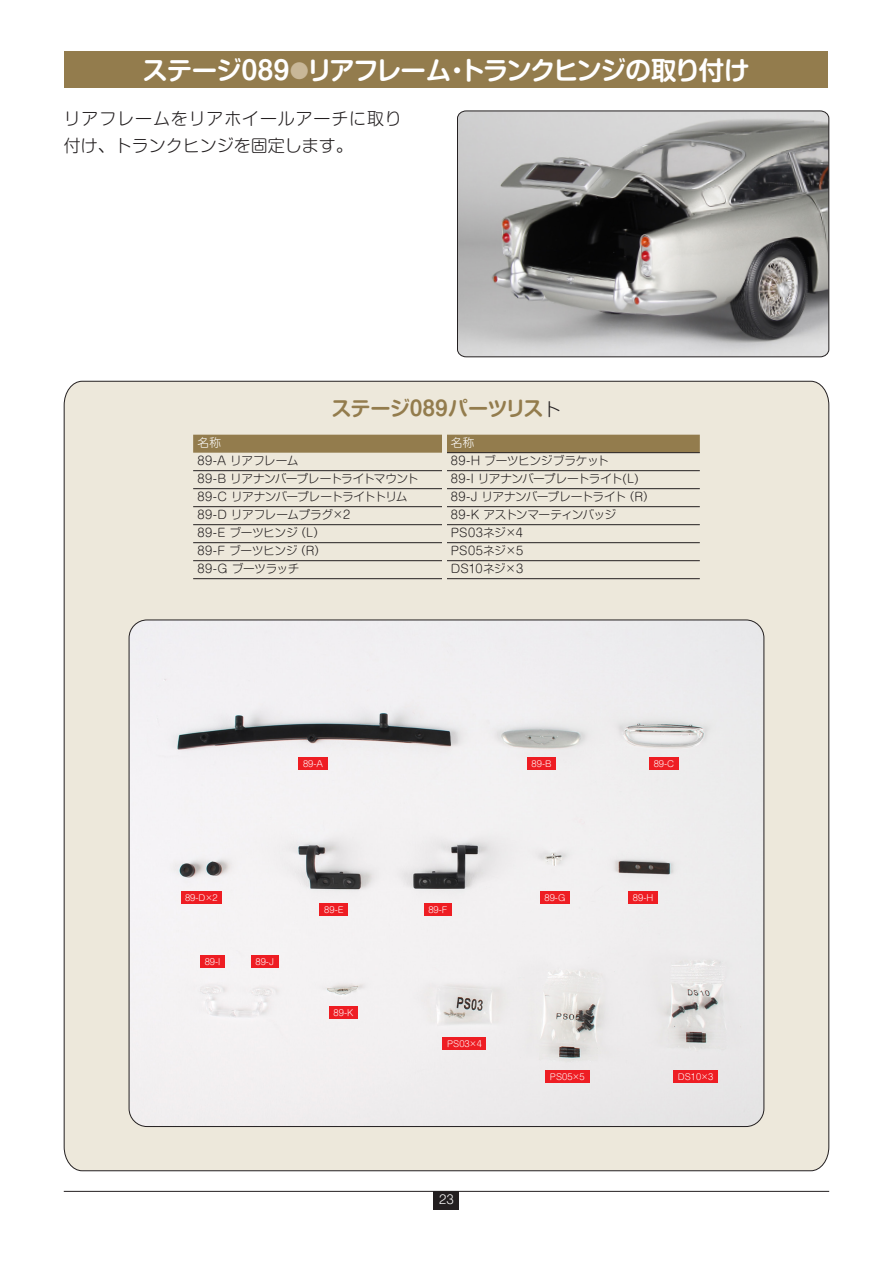
<style>
.page{position:relative;width:893px;height:1263px;background:#fff}
.page>*{position:absolute;margin:0;border:0;box-sizing:border-box;transform-origin:0 0}
.t1{font:700 25.5px "Shin M Go Pr 6 N De";letter-spacing:-.05em;color:#fff}
.t2{font:700 20.25px "Shin M Go Pr 6 De";letter-spacing:-.02em;color:#937c4d}
.Intro_Copy{font:300 16.95px/27.6px "Shin M Go Pr 6";letter-spacing:.05em;color:#231f20}
.t3{font:300 12px "Shin M Go Pro";color:#fff}
.t4{font:300 11.7px "Shin M Go Pr 6";letter-spacing:-.04em;color:#231f20}
.t5{font:300 11.7px "Shin M Go Pr 6";letter-spacing:-.065em;color:#231f20}
.t6{font:300 11.7px "Shin M Go Pr 6";letter-spacing:-.02em;color:#231f20}
.t7{font:300 11.7px "Shin M Go Pr 6";color:#fff}
.t8{font:300 8.55px "Shin M Go Pr 6";color:#fff}
.s1{font-size:19.2px;color:#c8b798}
.s2{font-family:"Shin M Go Pro";font-weight:300;font-size:18px;color:#231f20}
</style>
<div class="page">
<hr style="left:64px;top:1191px;width:765px;height:1px;background:#231f20">
<div style="left:434px;top:1191px;width:25px;height:18px;background:#231f20"></div>
<div style="left:65px;top:51px;width:763px;height:37px;background:#937c4d"></div>
<div style="left:63px;top:380px;width:767px;height:791px;background:#ede8db"></div>
<img style="left:129px;top:620px;width:635px;height:506px">
<div style="left:298px;top:757px;width:30px;height:12px;background:#ee1d23"></div>
<svg style="left:457px;top:110px;width:373px;height:248px;background:#979695"></svg>
<div style="left:527px;top:757px;width:29px;height:12px;background:#ee1d23"></div>
<div style="left:193px;top:435px;width:507px;height:18px;background:#937c4d"></div>
<hr style="left:446px;top:452px;width:254px;height:1px;background:#231f20">
<hr style="left:193px;top:470px;width:253px;height:1px;background:#231f20">
<hr style="left:446px;top:470px;width:254px;height:1px;background:#231f20">
<hr style="left:446px;top:488px;width:254px;height:1px;background:#231f20">
<hr style="left:193px;top:506px;width:253px;height:1px;background:#231f20">
<hr style="left:446px;top:506px;width:254px;height:1px;background:#231f20">
<hr style="left:193px;top:524px;width:253px;height:1px;background:#231f20">
<hr style="left:446px;top:524px;width:254px;height:1px;background:#231f20">
<hr style="left:193px;top:542px;width:253px;height:1px;background:#231f20">
<hr style="left:446px;top:542px;width:254px;height:1px;background:#231f20">
<hr style="left:193px;top:560px;width:253px;height:1px;background:#231f20">
<hr style="left:446px;top:560px;width:254px;height:1px;background:#231f20">
<hr style="left:193px;top:578px;width:253px;height:1px;background:#231f20">
<hr style="left:446px;top:578px;width:254px;height:1px;background:#231f20">
<hr style="left:193px;top:488px;width:253px;height:1px;background:#231f20">
<hr style="left:442px;top:430px;width:4px;height:154px;background:#ede8db">
<div style="left:649px;top:757px;width:30px;height:12px;background:#ee1d23"></div>
<div style="left:181px;top:891px;width:41px;height:13px;background:#ee1d23"></div>
<div style="left:320px;top:903px;width:28px;height:12px;background:#ee1d23"></div>
<div style="left:424px;top:903px;width:28px;height:12px;background:#ee1d23"></div>
<div style="left:540px;top:891px;width:30px;height:13px;background:#ee1d23"></div>
<div style="left:628px;top:891px;width:30px;height:13px;background:#ee1d23"></div>
<div style="left:200px;top:955px;width:25px;height:12px;background:#ee1d23"></div>
<div style="left:251px;top:955px;width:28px;height:12px;background:#ee1d23"></div>
<div style="left:329px;top:1006px;width:29px;height:12px;background:#ee1d23"></div>
<div style="left:443px;top:1037px;width:43px;height:13px;background:#ee1d23"></div>
<div style="left:545px;top:1070px;width:44px;height:13px;background:#ee1d23"></div>
<div style="left:673px;top:1070px;width:45px;height:13px;background:#ee1d23"></div>
<p class="t1" style="left:142px;top:49px;width:609px">ステージ089<span class="s1">●</span>リアフレーム・トランクヒンジの取り付け</p>
<p class="Intro_Copy" style="left:64px;top:103px;width:340px">リアフレームをリアホイールアーチに取り付け、トランクヒンジを固定します。</p>
<p class="t2" style="left:331px;top:392px;width:231px">ステージ089パーツリス<span class="s2">ト</span></p>
<p class="t7" style="left:197px;top:433px;width:25px">名称</p>
<p class="t7" style="left:451px;top:433px;width:25px">名称</p>
<p class="t4" style="left:197px;top:451px;width:102px">89-A リアフレーム</p>
<p class="t6" style="left:451px;top:451px;width:159px">89-H ブーツヒンジブラケット</p>
<p class="t4" style="left:197px;top:469px;width:223px">89-B リアナンバープレートライトマウント</p>
<p class="t4" style="left:451px;top:469px;width:189px">89-I リアナンバープレートライト(L)</p>
<p class="t4" style="left:197px;top:487px;width:212px">89-C リアナンバープレートライトトリム</p>
<p class="t4" style="left:451px;top:487px;width:206px">89-J リアナンバープレートライト（R）</p>
<p class="t4" style="left:197px;top:505px;width:154px">89-D リアフレームプラグ×2</p>
<p class="t5" style="left:451px;top:505px;width:167px">89-K アストンマーティンバッジ</p>
<p class="t4" style="left:197px;top:523px;width:129px">89-E ブーツヒンジ（L）</p>
<p class="t4" style="left:451px;top:523px;width:74px">PS03ネジ×4</p>
<p class="t4" style="left:197px;top:541px;width:130px">89-F ブーツヒンジ（R）</p>
<p class="t4" style="left:451px;top:541px;width:74px">PS05ネジ×5</p>
<p class="t4" style="left:197px;top:559px;width:104px">89-G ブーツラッチ</p>
<p class="t4" style="left:451px;top:559px;width:74px">DS10ネジ×3</p>
<p class="t8" style="left:303px;top:756px;width:22px">89-A</p>
<p class="t8" style="left:532px;top:756px;width:21px">89-B</p>
<p class="t8" style="left:654px;top:756px;width:22px">89-C</p>
<p class="t8" style="left:185px;top:890px;width:34px">89-D×2</p>
<p class="t8" style="left:205px;top:954px;width:17px">89-I</p>
<p class="t8" style="left:255px;top:954px;width:20px">89-J</p>
<p class="t8" style="left:324px;top:902px;width:21px">89-E</p>
<p class="t8" style="left:428px;top:902px;width:21px">89-F</p>
<p class="t8" style="left:334px;top:1005px;width:21px">89-K</p>
<p class="t8" style="left:447px;top:1037px;width:36px">PS03×4</p>
<p class="t3" style="left:439px;top:1189px;width:16px">23</p>
<p class="t8" style="left:544px;top:890px;width:22px">89-G</p>
<p class="t8" style="left:633px;top:890px;width:22px">89-H</p>
<p class="t8" style="left:550px;top:1070px;width:36px">PS05×5</p>
<p class="t8" style="left:678px;top:1070px;width:37px">DS10×3</p>
</div>
